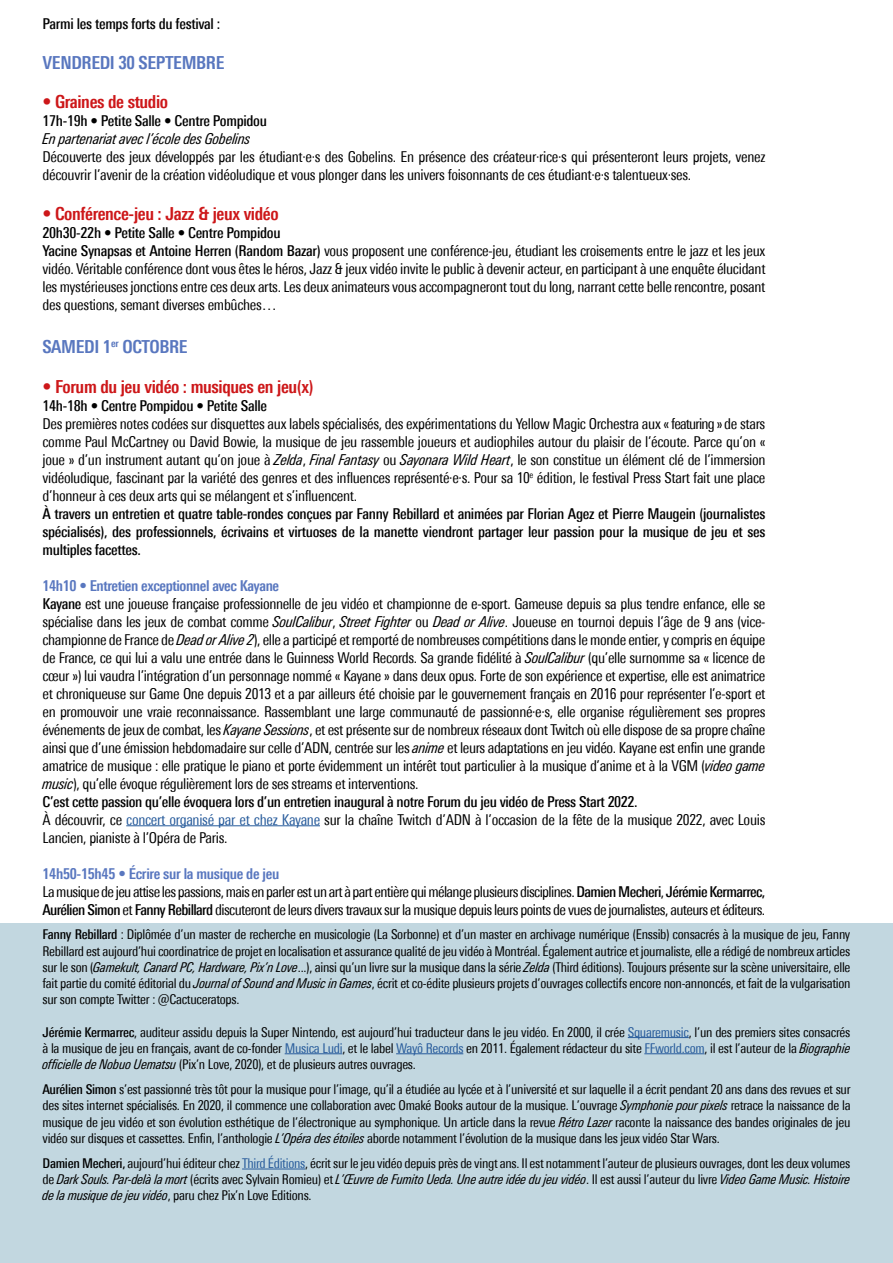
<style>
.page{position:relative;width:893px;height:1263px;background:#fff}
.page>*{position:absolute;margin:0;border:0;box-sizing:border-box;transform-origin:0 0}
.t1{font:700 condensed 18px "Univers Next Pro";letter-spacing:-.02em;color:#cd1719}
.t2{font:700 condensed 18px "Univers Next Pro";letter-spacing:-.02em;color:#5977bf}
.t3{font:condensed 15px/18px "Univers Next Pro";letter-spacing:-.025em;color:#000}
.t4{font:500 condensed 15px/18px "Univers Next Pro";letter-spacing:-.02em;color:#000;text-align:justify}
.t5{font:italic condensed 15px "Univers Next Pro";letter-spacing:-.02em;color:#000}
.t6{font:condensed 13.5px/16.2px "Univers Next Pro";letter-spacing:-.02em;color:#000;text-align:justify}
.s1{font-weight:500}
.s2{font-style:italic}
.s3{font-weight:700;color:#5977bf}
.s4{color:#275b9b}
</style>
<div class="page">
<hr style="left:126px;top:825px;width:194px;height:1px;background:#275b9b">
<div style="left:0;top:923px;width:893px;height:340px;background:#c2d7e0"></div>
<hr style="left:628px;top:1037px;width:61px;height:1px;background:#275b9b">
<hr style="left:285px;top:1053px;width:57px;height:1px;background:#275b9b">
<hr style="left:396px;top:1053px;width:67px;height:1px;background:#275b9b">
<hr style="left:644px;top:1053px;width:60px;height:1px;background:#275b9b">
<hr style="left:242px;top:1169px;width:63px;height:1px;background:#275b9b">
<p class="t4" style="left:43px;top:15px;width:179px">Parmi les temps forts du festival :</p>
<p class="t2" style="left:43px;top:51px;width:183px">VENDREDI 30 SEPTEMBRE</p>
<p class="t1" style="left:43px;top:91px;width:127px">• Graines de studio</p>
<p class="t4" style="left:43px;top:112px;width:226px">17h-19h • Petite Salle • Centre Pompidou</p>
<p class="t5" style="left:43px;top:130px;width:210px">En partenariat avec l’école des Gobelins</p>
<p class="t3" style="left:43px;top:148px;width:724px">Découverte des jeux développés par les étudiant·e·s des Gobelins. En présence des créateur·rice·s qui présenteront leurs projets, venez découvrir l’avenir de la création vidéoludique et vous plonger dans les univers foisonnants de ces étudiant·e·s talentueux·ses.</p>
<p class="t1" style="left:43px;top:203px;width:238px">• Conférence-jeu : Jazz &amp; jeux vidéo</p>
<p class="t3" style="left:43px;top:223px;width:724px"><span class="s1">20h30-22h • Petite Salle • Centre Pompidou<br>Yacine Synapsas et Antoine Herren (Random Bazar)</span> vous proposent une conférence-jeu, étudiant les croisements entre le jazz et les jeux vidéo. Véritable conférence dont vous êtes le héros, Jazz &amp; jeux vidéo invite le public à devenir acteur, en participant à une enquête élucidant les mystérieuses jonctions entre ces deux arts. Les deux animateurs vous accompagneront tout du long, narrant cette belle rencontre, posant des questions, semant diverses embûches…</p>
<p class="t2" style="left:43px;top:336px;width:147px">SAMEDI 1<sup>er</sup> OCTOBRE</p>
<p class="t1" style="left:43px;top:375px;width:273px">• Forum du jeu vidéo : musiques en jeu(x)</p>
<p class="t4" style="left:43px;top:396px;width:226px">14h-18h • Centre Pompidou • Petite Salle</p>
<p class="t3" style="left:43px;top:414px;width:724px;text-align:justify">Des premières notes codées sur disquettes aux labels spécialisés, des expérimentations du Yellow Magic Orchestra aux « featuring » de stars comme Paul McCartney ou David Bowie, la musique de jeu rassemble joueurs et audiophiles autour du plaisir de l’écoute. Parce qu’on « joue » d’un instrument autant qu’on joue à <span class="s2">Zelda</span>, <span class="s2">Final Fantasy</span> ou <span class="s2">Sayonara Wild Heart</span>, le son constitue un élément clé de l’immersion vidéoludique, fascinant par la variété des genres et des influences représenté·e·s. Pour sa 10<sup>e</sup> édition, le festival Press Start fait une place d’honneur à ces deux arts qui se mélangent et s’influencent.</p>
<p class="t4" style="left:43px;top:504px;width:724px">À travers un entretien et quatre table-rondes conçues par Fanny Rebillard et animées par Florian Agez et Pierre Maugein (journalistes spécialisés), des professionnels, écrivains et virtuoses de la manette viendront partager leur passion pour la musique de jeu et ses multiples facettes.</p>
<p class="t3" style="left:43px;top:576px;width:724px"><span class="s3">14h10 • Entretien exceptionnel avec Kayane<br></span><span class="s1">Kayane</span> est une joueuse française professionnelle de jeu vidéo et championne de e-sport. Gameuse depuis sa plus tendre enfance, elle se spécialise dans les jeux de combat comme <span class="s2">SoulCalibur</span>, <span class="s2">Street Fighter</span> ou <span class="s2">Dead or Alive</span>. Joueuse en tournoi depuis l’âge de 9 ans (vice&shy;championne de France de <span class="s2">Dead or Alive 2</span>), elle a participé et remporté de nombreuses compétitions dans le monde entier, y compris en équipe de France, ce qui lui a valu une entrée dans le Guinness World Records. Sa grande fidélité à <span class="s2">SoulCalibur</span> (qu’elle surnomme sa « licence de cœur ») lui vaudra l’intégration d’un personnage nommé « Kayane » dans deux opus. Forte de son expérience et expertise, elle est animatrice et chroniqueuse sur Game One depuis 2013 et a par ailleurs été choisie par le gouvernement français en 2016 pour représenter l’e-sport et en promouvoir une vraie reconnaissance. Rassemblant une large communauté de passionné·e·s, elle organise régulièrement ses propres événements de jeux de combat, les <span class="s2">Kayane Sessions</span>, et est présente sur de nombreux réseaux dont Twitch où elle dispose de sa propre chaîne ainsi que d’une émission hebdomadaire sur celle d’ADN, centrée sur les <span class="s2">anime</span> et leurs adaptations en jeu vidéo. Kayane est enfin une grande amatrice de musique : elle pratique le piano et porte évidemment un intérêt tout particulier à la musique d’anime et à la VGM (<span class="s2">video game music</span>), qu’elle évoque régulièrement lors de ses streams et interventions.<br><span class="s1">C’est cette passion qu’elle évoquera lors d’un entretien inaugural à notre Forum du jeu vidéo de Press Start 2022.<br></span>À découvrir, ce <span class="s4">concert organisé par et chez Kayane</span> sur la chaîne Twitch d’ADN à l’occasion de la fête de la musique 2022, avec Louis Lancien, pianiste à l’Opéra de Paris.</p>
<p class="t3" style="left:43px;top:864px;width:724px"><span class="s3">14h50-15h45 • Écrire sur la musique de jeu<br></span>La musique de jeu attise les passions, mais en parler est un art à part entière qui mélange plusieurs disciplines. <span class="s1">Damien Mecheri</span>, <span class="s1">Jérémie Kermarrec,<br>Aurélien Simon</span> et <span class="s1">Fanny Rebillard</span> discuteront de leurs divers travaux sur la musique depuis leurs points de vues de journalistes, auteurs et éditeurs.</p>
<p class="t6" style="left:43px;top:926px;width:809px"><span class="s1">Fanny Rebillard</span> : Diplômée d’un master de recherche en musicologie (La Sorbonne) et d’un master en archivage numérique (Enssib) consacrés à la musique de jeu, Fanny Rebillard est aujourd’hui coordinatrice de projet en localisation et assurance qualité de jeu vidéo à Montréal. Également autrice et journaliste, elle a rédigé de nombreux articles sur le son (<span class="s2">Gamekult, Canard PC, Hardware, Pix’n Love</span>...), ainsi qu’un livre sur la musique dans la série <span class="s2">Zelda</span> (Third éditions). Toujours présente sur la scène universitaire, elle fait partie du comité éditorial du <span class="s2">Journal of Sound and Music in Games</span>, écrit et co-édite plusieurs projets d’ouvrages collectifs encore non-annoncés, et fait de la vulgarisation sur son compte Twitter : @Cactuceratops.</p>
<p class="t6" style="left:43px;top:1023px;width:810px"><span class="s1">Jérémie Kermarrec</span>, auditeur assidu depuis la Super Nintendo, est aujourd’hui traducteur dans le jeu vidéo. En 2000, il crée <span class="s4">Squaremusic</span>, l’un des premiers sites consacrés à la musique de jeu en français, avant de co-fonder <span class="s4">Musica Ludi</span>, et le label <span class="s4">Wayô Records</span> en 2011. Également rédacteur du site <span class="s4">FFworld.com</span>, il est l’auteur de la <span class="s2">Biographie officielle de Nobuo Uematsu</span> (Pix’n Love, 2020), et de plusieurs autres ouvrages.</p>
<p class="t6" style="left:43px;top:1081px;width:810px"><span class="s1">Aurélien Simon</span> s’est passionné très tôt pour la musique pour l’image, qu’il a étudiée au lycée et à l’université et sur laquelle il a écrit pendant 20 ans dans des revues et sur des sites internet spécialisés. En 2020, il commence une collaboration avec Omaké Books autour de la musique. L’ouvrage <span class="s2">Symphonie pour pixels</span> retrace la naissance de la musique de jeu vidéo et son évolution esthétique de l’électronique au symphonique. Un article dans la revue <span class="s2">Rétro Lazer</span> raconte la naissance des bandes originales de jeu vidéo sur disques et cassettes. Enfin, l’anthologie <span class="s2">L’Opéra des étoiles</span> aborde notamment l’évolution de la musique dans les jeux vidéo Star Wars.</p>
<p class="t6" style="left:43px;top:1155px;width:809px"><span class="s1">Damien Mecheri,</span> aujourd’hui éditeur chez <span class="s4">Third Éditions</span>, écrit sur le jeu vidéo depuis près de vingt ans. Il est notamment l’auteur de plusieurs ouvrages, dont les deux volumes de <span class="s2">Dark Souls. Par-delà la mort</span> (écrits avec Sylvain Romieu) et <span class="s2">L’Œuvre de Fumito Ueda. Une autre idée du jeu vidéo</span>. Il est aussi l’auteur du livre <span class="s2">Video Game Music. Histoire de la musique de jeu vidéo</span>, paru chez Pix’n Love Editions.</p>
</div>
